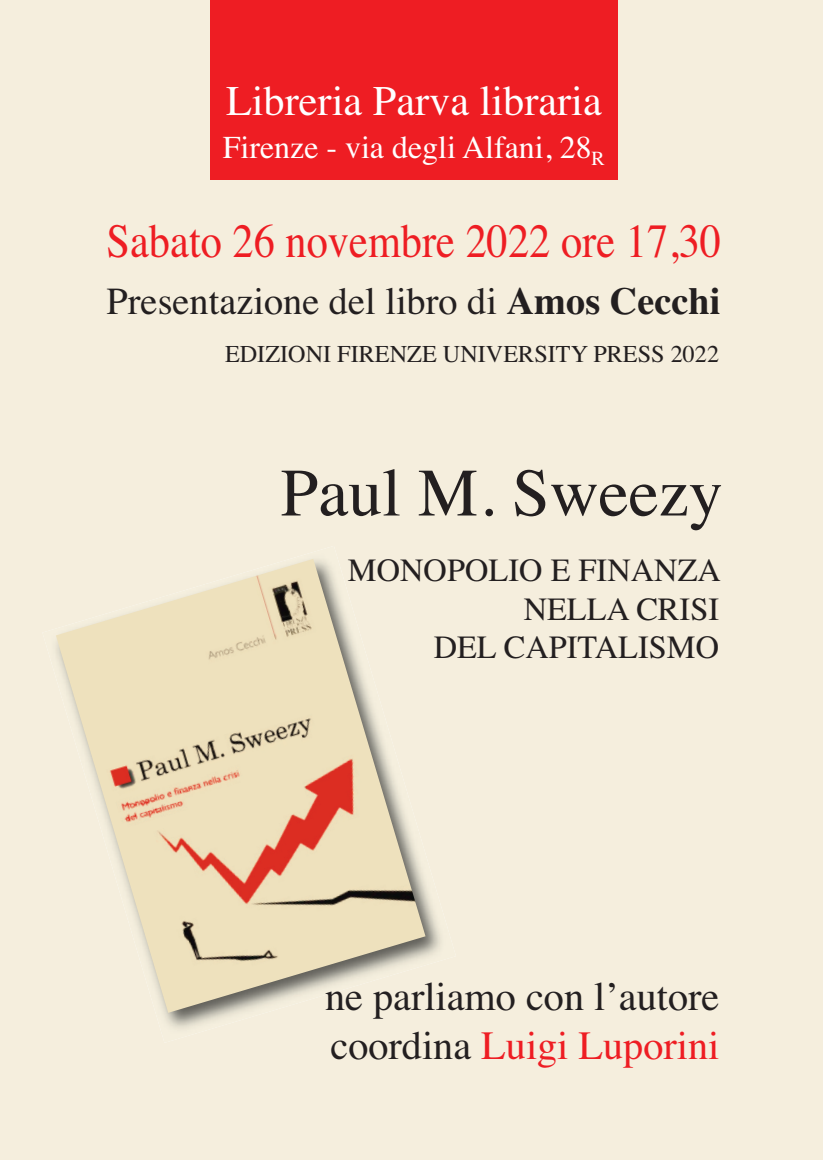
<style>
.page{position:relative;width:823px;height:1160px;background:#fff}
.page>*{position:absolute;margin:0;border:0;box-sizing:border-box;transform-origin:0 0}
.t1{font:67.6px "Times";color:#231f20}
.t2{font:47.6px "Times";color:#ee1d23;scale:.89 1}
.t3{font:42.4px "Times";color:#fff}
.t4{font:40.4px/48.4px "Times";color:#231f20}
.t5{font:38.4px "Times";color:#231f20}
.t6{font:32.4px/38.8px "Times";color:#231f20;text-align:right}
.t7{font:32px "Times";color:#fff}
.t8{font:24.4px "Times";color:#231f20}
.s1{font-weight:700}
.s2{color:#ee1d23}
</style>
<div class="page">
<div style="left:0;top:0;width:822px;height:1160px;background:#f5eedd"></div>
<div style="left:42px;top:546px;width:414px;height:497px;background:#f5eedd"></div>
<img style="left:56px;top:559px;width:369px;height:454px">
<div style="left:210px;top:0;width:407px;height:180px;background:#ee1d23"></div>
<p class="t3" style="left:226px;top:86px;width:377px">Libreria Parva libraria</p>
<p class="t7" style="left:223px;top:136px;width:383px">Firenze - via degli Alfani, 28<sub>R</sub></p>
<p class="t2" style="left:107px;top:224px;width:692px">Sabato 26 novembre 2022 ore 17,30</p>
<p class="t5" style="left:107px;top:287px;width:615px">Presentazione del libro di <span class="s1">Amos Cecchi</span></p>
<p class="t8" style="left:225px;top:345px;width:495px">EDIZIONI FIRENZE UNIVERSITY PRESS 2022</p>
<h1 class="t1" style="left:280px;top:468px;width:443px">Paul M. Sweezy</h1>
<p class="t6" style="left:348px;top:553px;width:374px">MONOPOLIO E FINANZA<br>NELLA CRISI<br>DEL CAPITALISMO</p>
<p class="t4" style="left:325px;top:976px;width:396px">ne parliamo con l’autore coordina <span class="s2">Luigi Luporini</span></p>
</div>
